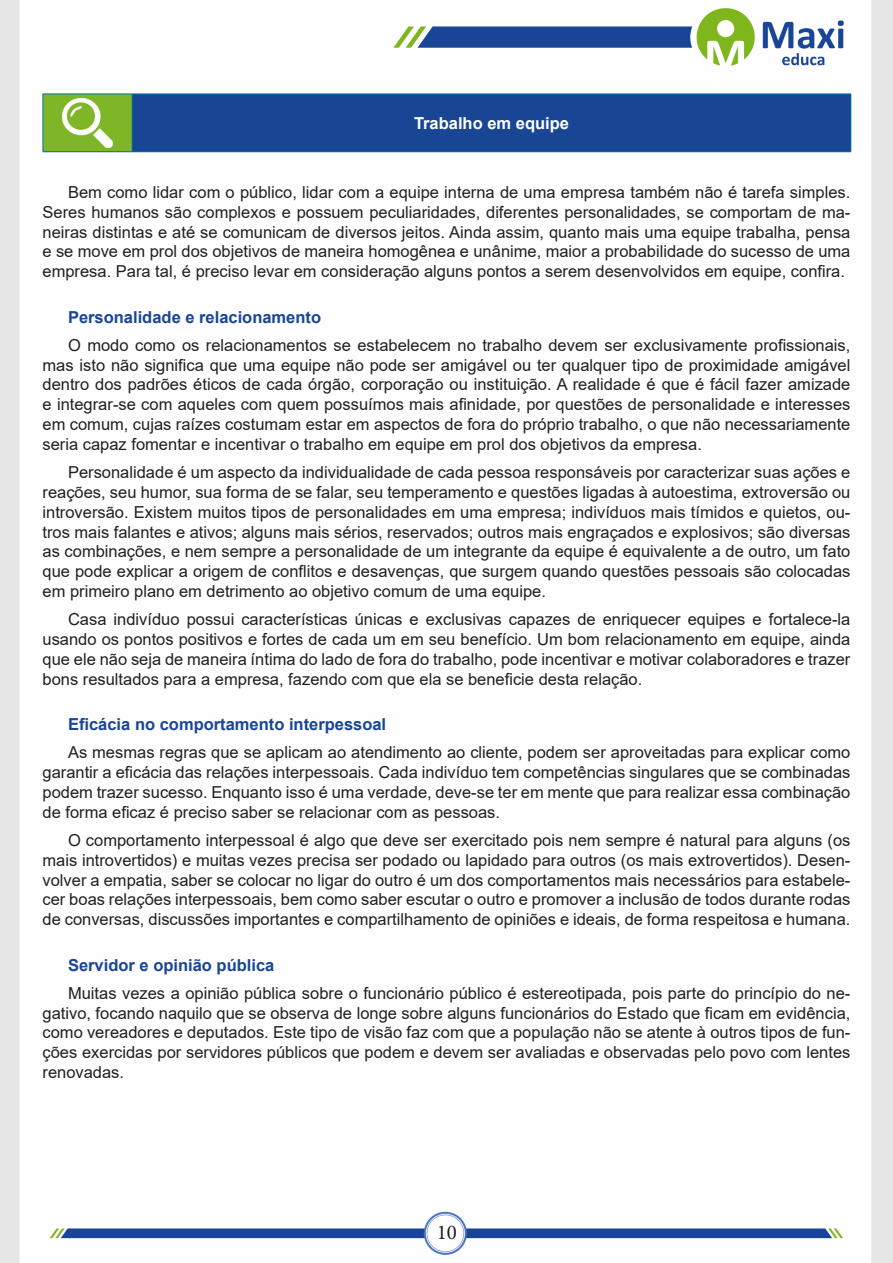
<style>
.page{position:relative;width:893px;height:1263px;background:#fff}
.page>*{position:absolute;margin:0;border:0;box-sizing:border-box;transform-origin:0 0}
.t1{font:21px "Minion Pro";color:#231f20}
.t2{font:16.5px/19.8px "Arial";color:#231f20;text-align:justify}
.t3{font:700 16.5px "Arial";color:#184695}
.CENTRALIZAR{font:700 16.5px "Arial";color:#fff}
</style>
<div class="page">
<img style="left:0;top:0;width:893px;height:1263px">
<div style="left:43px;top:94px;width:89px;height:58px;background:#7fb628"></div>
<div style="left:132px;top:94px;width:719px;height:58px;background:#184695"></div>
<hr style="left:43px;top:94px;width:89px;height:1px;background:#036ea6">
<hr style="left:43px;top:94px;width:1px;height:57px;background:#036ea6">
<hr style="left:43px;top:151px;width:89px;height:1px;background:#036ea6">
<hr style="left:132px;top:94px;width:719px;height:1px;background:#036ea6">
<hr style="left:132px;top:94px;width:1px;height:57px;background:#036ea6">
<hr style="left:850px;top:94px;width:1px;height:57px;background:#036ea6">
<hr style="left:132px;top:151px;width:719px;height:1px;background:#036ea6">
<img style="left:62px;top:98px;width:51px;height:49px">
<p class="CENTRALIZAR" style="left:414px;top:111px;width:156px">Trabalho em equipe</p>
<p class="t2" style="left:43px;top:182px;width:809px;text-indent:26px">Bem como lidar com o público, lidar com a equipe interna de uma empresa também não é tarefa simples.<br>Seres humanos são complexos e possuem peculiaridades, diferentes personalidades, se comportam de ma&shy;neiras distintas e até se comunicam de diversos jeitos. Ainda assim, quanto mais uma equipe trabalha, pensa e se move em prol dos objetivos de maneira homogênea e unânime, maior a probabilidade do sucesso de uma empresa. Para tal, é preciso levar em consideração alguns pontos a serem desenvolvidos em equipe, confira.</p>
<p class="t3" style="left:68px;top:305px;width:255px">Personalidade e relacionamento</p>
<p class="t2" style="left:43px;top:335px;width:809px;text-indent:26px">O modo como os relacionamentos se estabelecem no trabalho devem ser exclusivamente profissionais, mas isto não significa que uma equipe não pode ser amigável ou ter qualquer tipo de proximidade amigável dentro dos padrões éticos de cada órgão, corporação ou instituição. A realidade é que é fácil fazer amizade e integrar-se com aqueles com quem possuímos mais afinidade, por questões de personalidade e interesses em comum, cujas raízes costumam estar em aspectos de fora do próprio trabalho, o que não necessariamente seria capaz fomentar e incentivar o trabalho em equipe em prol dos objetivos da empresa.</p>
<p class="t2" style="left:43px;top:462px;width:809px;text-indent:26px">Personalidade é um aspecto da individualidade de cada pessoa responsáveis por caracterizar suas ações e reações, seu humor, sua forma de se falar, seu temperamento e questões ligadas à autoestima, extroversão ou introversão. Existem muitos tipos de personalidades em uma empresa; indivíduos mais tímidos e quietos, ou&shy;tros mais falantes e ativos; alguns mais sérios, reservados; outros mais engraçados e explosivos; são diversas as combinações, e nem sempre a personalidade de um integrante da equipe é equivalente a de outro, um fato que pode explicar a origem de conflitos e desavenças, que surgem quando questões pessoais são colocadas em primeiro plano em detrimento ao objetivo comum de uma equipe.</p>
<p class="t2" style="left:43px;top:609px;width:809px;text-indent:26px">Casa indivíduo possui características únicas e exclusivas capazes de enriquecer equipes e fortalece-la usando os pontos positivos e fortes de cada um em seu benefício. Um bom relacionamento em equipe, ainda que ele não seja de maneira íntima do lado de fora do trabalho, pode incentivar e motivar colaboradores e trazer bons resultados para a empresa, fazendo com que ela se beneficie desta relação.</p>
<p class="t3" style="left:68px;top:713px;width:320px">Eficácia no comportamento interpessoal</p>
<p class="t2" style="left:43px;top:742px;width:809px;text-indent:26px">As mesmas regras que se aplicam ao atendimento ao cliente, podem ser aproveitadas para explicar como garantir a eficácia das relações interpessoais. Cada indivíduo tem competências singulares que se combinadas podem trazer sucesso. Enquanto isso é uma verdade, deve-se ter em mente que para realizar essa combinação de forma eficaz é preciso saber se relacionar com as pessoas.</p>
<p class="t2" style="left:43px;top:830px;width:809px;text-indent:26px">O comportamento interpessoal é algo que deve ser exercitado pois nem sempre é natural para alguns (os mais introvertidos) e muitas vezes precisa ser podado ou lapidado para outros (os mais extrovertidos). Desen&shy;volver a empatia, saber se colocar no ligar do outro é um dos comportamentos mais necessários para estabele&shy;cer boas relações interpessoais, bem como saber escutar o outro e promover a inclusão de todos durante rodas de conversas, discussões importantes e compartilhamento de opiniões e ideais, de forma respeitosa e humana.</p>
<p class="t3" style="left:68px;top:953px;width:208px">Servidor e opinião pública</p>
<p class="t2" style="left:43px;top:983px;width:809px;text-indent:26px">Muitas vezes a opinião pública sobre o funcionário público é estereotipada, pois parte do princípio do ne&shy;gativo, focando naquilo que se observa de longe sobre alguns funcionários do Estado que ficam em evidência, como vereadores e deputados. Este tipo de visão faz com que a população não se atente à outros tipos de fun&shy;ções exercidas por servidores públicos que podem e devem ser avaliadas e observadas pelo povo com lentes renovadas.</p>
<p class="t1" style="left:437px;top:1218px;width:22px">10</p>
</div>
